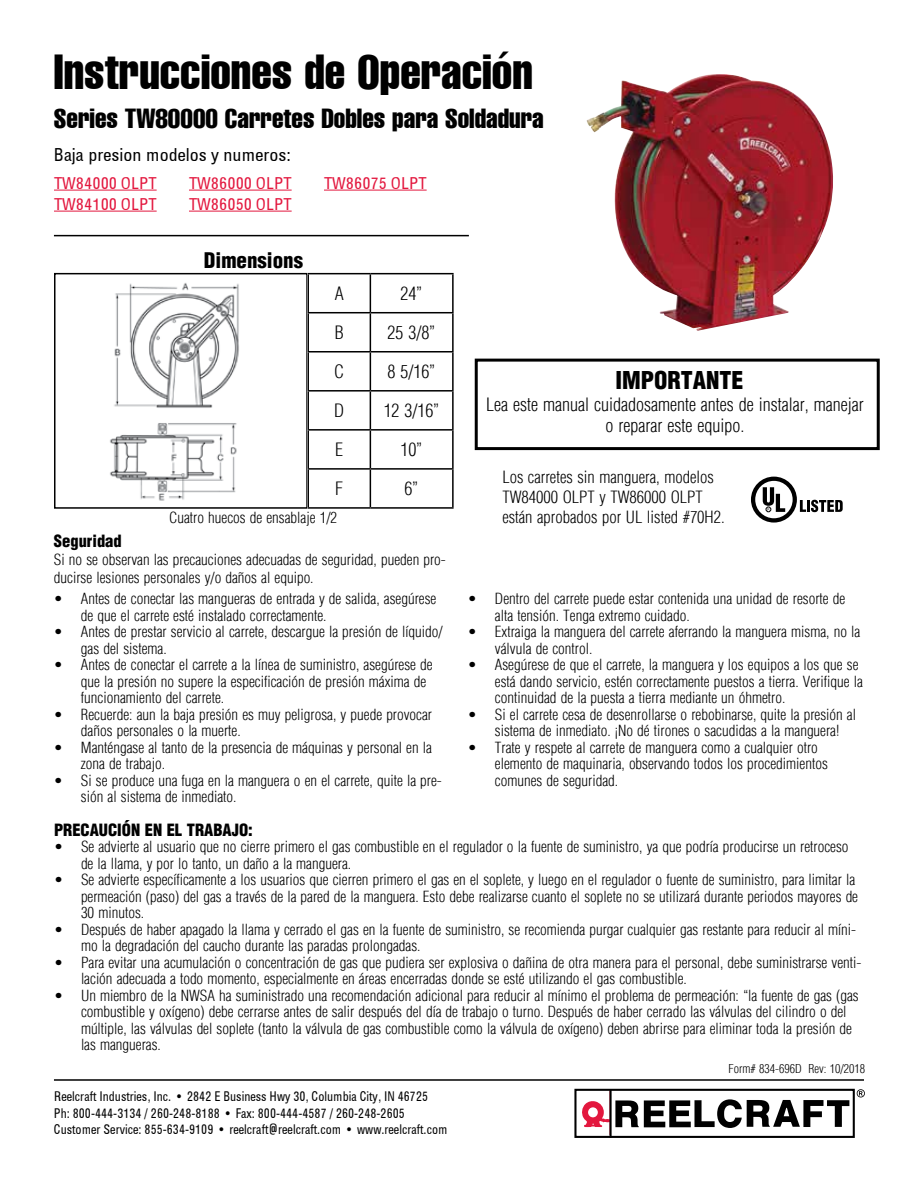
<style>
.page{position:relative;width:918px;height:1188px;background:#fff}
.page>*{position:absolute;margin:0;border:0;box-sizing:border-box;transform-origin:0 0}
.t1{font:700 48px "IQE Hlv Cmprs";color:#000}
.t2{font:700 27px "IQE Hlv Cmprs";color:#000}
.t3{font:900 24px "IQE Hlv Cond Blk Extra";color:#000}
.t4{font:900 21px "IQE Hlv Cond Blk Extra";color:#000}
.t5{font:300 18px/21.6px "IQE Hlv Cond Lt";color:#000;text-align:center}
.t6{font:18px "IQE Hlv Cond Normal";color:#000}
.t7{font:300 16.5px/19.8px "IQE Hlv Cond Lt";color:#000}
.t8{font:16.5px "IQE Hlv Cond Normal";color:#e3173e}
.t9{font:900 16.5px "IQE Hlv Cond Blk Extra";color:#000}
.t10{font:300 15px/16.5px "IQE Hlv Cond Lt";color:#000}
.t11{font:13.5px/16.2px "IQE Hlv Cond Normal";color:#000;scale:.9 1}
.t12{font:300 12px "IQE Hlv Cond Lt";color:#000}
</style>
<div class="page">
<img style="left:586px;top:74px;width:247px;height:257px">
<svg style="left:582px;top:1092px;width:267px;height:43px"></svg>
<div style="left:574px;top:1089px;width:281px;height:49px;border:2px solid #000"></div>
<svg style="left:857px;top:1089px;width:8px;height:8px"></svg>
<hr style="left:54px;top:1079px;width:810px;height:2px;background:#000">
<hr style="left:54px;top:235px;width:415px;height:1px;background:#000">
<div style="left:475px;top:359px;width:405px;height:91px;border:3px solid #000"></div>
<svg style="left:751px;top:477px;width:92px;height:46px"></svg>
<div style="left:54px;top:273px;width:254px;height:236px;border:2px solid #000"></div>
<svg style="left:309px;top:274px;width:143px;height:233px"></svg>
<hr style="left:307px;top:273px;width:63px;height:1px;background:#000">
<hr style="left:307px;top:274px;width:2px;height:38px;background:#000">
<hr style="left:370px;top:273px;width:84px;height:1px;background:#000">
<hr style="left:370px;top:274px;width:1px;height:38px;background:#000">
<hr style="left:452px;top:274px;width:2px;height:38px;background:#000">
<hr style="left:307px;top:312px;width:63px;height:1px;background:#000">
<hr style="left:307px;top:313px;width:2px;height:38px;background:#000">
<hr style="left:370px;top:312px;width:84px;height:1px;background:#000">
<hr style="left:370px;top:313px;width:1px;height:38px;background:#000">
<hr style="left:452px;top:313px;width:2px;height:38px;background:#000">
<hr style="left:307px;top:351px;width:63px;height:2px;background:#000">
<hr style="left:307px;top:353px;width:2px;height:37px;background:#000">
<hr style="left:370px;top:351px;width:84px;height:2px;background:#000">
<hr style="left:370px;top:353px;width:1px;height:37px;background:#000">
<hr style="left:452px;top:353px;width:2px;height:37px;background:#000">
<hr style="left:307px;top:390px;width:63px;height:2px;background:#000">
<hr style="left:307px;top:392px;width:2px;height:37px;background:#000">
<hr style="left:370px;top:390px;width:84px;height:2px;background:#000">
<hr style="left:370px;top:392px;width:1px;height:37px;background:#000">
<hr style="left:452px;top:392px;width:2px;height:37px;background:#000">
<hr style="left:307px;top:429px;width:63px;height:2px;background:#000">
<hr style="left:307px;top:431px;width:2px;height:37px;background:#000">
<hr style="left:370px;top:429px;width:84px;height:2px;background:#000">
<hr style="left:370px;top:431px;width:1px;height:37px;background:#000">
<hr style="left:452px;top:431px;width:2px;height:37px;background:#000">
<hr style="left:307px;top:468px;width:63px;height:2px;background:#000">
<hr style="left:307px;top:470px;width:2px;height:37px;background:#000">
<hr style="left:370px;top:468px;width:84px;height:2px;background:#000">
<hr style="left:370px;top:470px;width:1px;height:37px;background:#000">
<hr style="left:452px;top:470px;width:2px;height:37px;background:#000">
<hr style="left:307px;top:507px;width:63px;height:2px;background:#000">
<hr style="left:370px;top:507px;width:84px;height:2px;background:#000">
<img style="left:114px;top:283px;width:125px;height:125px">
<img style="left:110px;top:423px;width:127px;height:78px">
<hr style="left:54px;top:190px;width:103px;height:1px;background:#e3173e">
<hr style="left:189px;top:190px;width:103px;height:1px;background:#e3173e">
<hr style="left:324px;top:190px;width:103px;height:1px;background:#e3173e">
<hr style="left:54px;top:211px;width:103px;height:1px;background:#e3173e">
<hr style="left:189px;top:211px;width:103px;height:1px;background:#e3173e">
<h1 class="t1" style="left:54px;top:41px;width:480px">Instrucciones de Operación</h1>
<h2 class="t2" style="left:54px;top:101px;width:491px">Series TW80000 Carretes Dobles para Soldadura</h2>
<p class="t6" style="left:54px;top:143px;width:238px">Baja presion modelos y numeros:</p>
<p class="t8" style="left:54px;top:173px;width:104px">TW84000 OLPT</p>
<p class="t8" style="left:189px;top:173px;width:104px">TW86000 OLPT</p>
<p class="t8" style="left:324px;top:173px;width:104px">TW86075 OLPT</p>
<p class="t8" style="left:54px;top:194px;width:104px">TW84100 OLPT</p>
<p class="t8" style="left:189px;top:194px;width:104px">TW86050 OLPT</p>
<h3 class="t4" style="left:204px;top:247px;width:101px">Dimensions</h3>
<p class="t5" style="left:335px;top:283px;width:10px">A</p>
<p class="t5" style="left:401px;top:283px;width:23px">24”</p>
<p class="t5" style="left:335px;top:322px;width:10px">B</p>
<p class="t5" style="left:388px;top:322px;width:49px">25 3/8”</p>
<p class="t5" style="left:334px;top:361px;width:12px">C</p>
<p class="t5" style="left:388px;top:361px;width:49px">8 5/16”</p>
<p class="t5" style="left:334px;top:400px;width:12px">D</p>
<p class="t5" style="left:384px;top:400px;width:57px">12 3/16”</p>
<p class="t5" style="left:335px;top:439px;width:9px">E</p>
<p class="t5" style="left:401px;top:439px;width:23px">10”</p>
<p class="t5" style="left:335px;top:478px;width:9px">F</p>
<p class="t5" style="left:405px;top:478px;width:15px">6”</p>
<p class="t10" style="left:169px;top:510px;width:170px">Cuatro huecos de ensablaje 1/2</p>
<p class="t9" style="left:54px;top:530px;width:69px">Seguridad</p>
<p class="t10" style="left:54px;top:550px;width:393px;line-height:18px">Si no se observan las precauciones adecuadas de seguridad, pueden pro&shy;ducirse lesiones personales y/o daños al equipo.</p>
<p class="t10" style="left:81px;top:590px;width:357px;text-indent:-27px">• Antes de conectar las mangueras de entrada y de salida, asegúrese de que el carrete esté instalado correctamente.</p>
<p class="t10" style="left:81px;top:623px;width:363px;text-indent:-27px">• Antes de prestar servicio al carrete, descargue la presión de líquido/ gas del sistema.</p>
<p class="t10" style="left:81px;top:656px;width:353px;text-indent:-27px">• Antes de conectar el carrete a la línea de suministro, asegúrese de que la presión no supere la especificación de presión máxima de funcionamiento del carrete.</p>
<p class="t10" style="left:81px;top:706px;width:353px;text-indent:-27px">• Recuerde: aun la baja presión es muy peligrosa, y puede provocar daños personales o la muerte.</p>
<p class="t10" style="left:81px;top:739px;width:353px;text-indent:-27px">• Manténgase al tanto de la presencia de máquinas y personal en la zona de trabajo.</p>
<p class="t10" style="left:81px;top:772px;width:362px;text-indent:-27px">• Si se produce una fuga en la manguera o en el carrete, quite la pre&shy;sión al sistema de inmediato.</p>
<h3 class="t3" style="left:616px;top:365px;width:130px">IMPORTANTE</h3>
<p class="t5" style="left:486px;top:393px;width:379px">Lea este manual cuidadosamente antes de instalar, manejar o reparar este equipo.</p>
<p class="t7" style="left:502px;top:467px;width:224px">Los carretes sin manguera, modelos<br>TW84000 OLPT y TW86000 OLPT están aprobados por UL listed #70H2.</p>
<p class="t10" style="left:495px;top:590px;width:352px;text-indent:-27px">• Dentro del carrete puede estar contenida una unidad de resorte de alta tensión. Tenga extremo cuidado.</p>
<p class="t10" style="left:495px;top:623px;width:367px;text-indent:-27px">• Extraiga la manguera del carrete aferrando la manguera misma, no la válvula de control.</p>
<p class="t10" style="left:495px;top:656px;width:369px;text-indent:-27px">• Asegúrese de que el carrete, la manguera y los equipos a los que se está dando servicio, estén correctamente puestos a tierra. Verifique la continuidad de la puesta a tierra mediante un óhmetro.</p>
<p class="t10" style="left:495px;top:706px;width:363px;text-indent:-27px">• Si el carrete cesa de desenrollarse o rebobinarse, quite la presión al sistema de inmediato. ¡No dé tirones o sacudidas a la manguera!</p>
<p class="t10" style="left:495px;top:739px;width:334px;text-indent:-27px">• Trate y respete al carrete de manguera como a cualquier otro elemento de maquinaria, observando todos los procedimientos comunes de seguridad.</p>
<p class="t9" style="left:54px;top:819px;width:200px">PRECAUCIÓN EN EL TRABAJO:</p>
<p class="t10" style="left:81px;top:838px;width:769px;text-indent:-27px">• Se advierte al usuario que no cierre primero el gas combustible en el regulador o la fuente de suministro, ya que podría producirse un retroceso de la llama, y por lo tanto, un daño a la manguera.</p>
<p class="t10" style="left:81px;top:871px;width:779px;text-indent:-27px">• Se advierte específicamente a los usuarios que cierren primero el gas en el soplete, y luego en el regulador o fuente de suministro, para limitar la permeación (paso) del gas a través de la pared de la manguera. Esto debe realizarse cuanto el soplete no se utilizará durante periodos mayores de<br>30 minutos.</p>
<p class="t10" style="left:81px;top:921px;width:777px;text-indent:-27px">• Después de haber apagado la llama y cerrado el gas en la fuente de suministro, se recomienda purgar cualquier gas restante para reducir al míni&shy;mo la degradación del caucho durante las paradas prolongadas.</p>
<p class="t10" style="left:81px;top:954px;width:782px;text-indent:-27px">• Para evitar una acumulación o concentración de gas que pudiera ser explosiva o dañina de otra manera para el personal, debe suministrarse venti&shy;lación adecuada a todo momento, especialmente en áreas encerradas donde se esté utilizando el gas combustible.</p>
<p class="t10" style="left:81px;top:987px;width:779px;text-indent:-27px">• Un miembro de la NWSA ha suministrado una recomendación adicional para reducir al mínimo el problema de permeación: “la fuente de gas (gas combustible y oxígeno) debe cerrarse antes de salir después del día de trabajo o turno. Después de haber cerrado las válvulas del cilindro o del múltiple, las válvulas del soplete (tanto la válvula de gas combustible como la válvula de oxígeno) deben abrirse para eliminar toda la presión de las mangueras.</p>
<p class="t11" style="left:54px;top:1088px;width:439px">Reelcraft Industries, Inc. • 2842 E Business Hwy 30, Columbia City, IN 46725<br>Ph: 800-444-3134 / 260-248-8188 • Fax: 800-444-4587 / 260-248-2605<br>Customer Service: 855-634-9109 • reelcraft@reelcraft.com • www.reelcraft.com</p>
<p class="t12" style="left:729px;top:1062px;width:138px">Form# 834-696D Rev: 10/2018</p>
</div>
